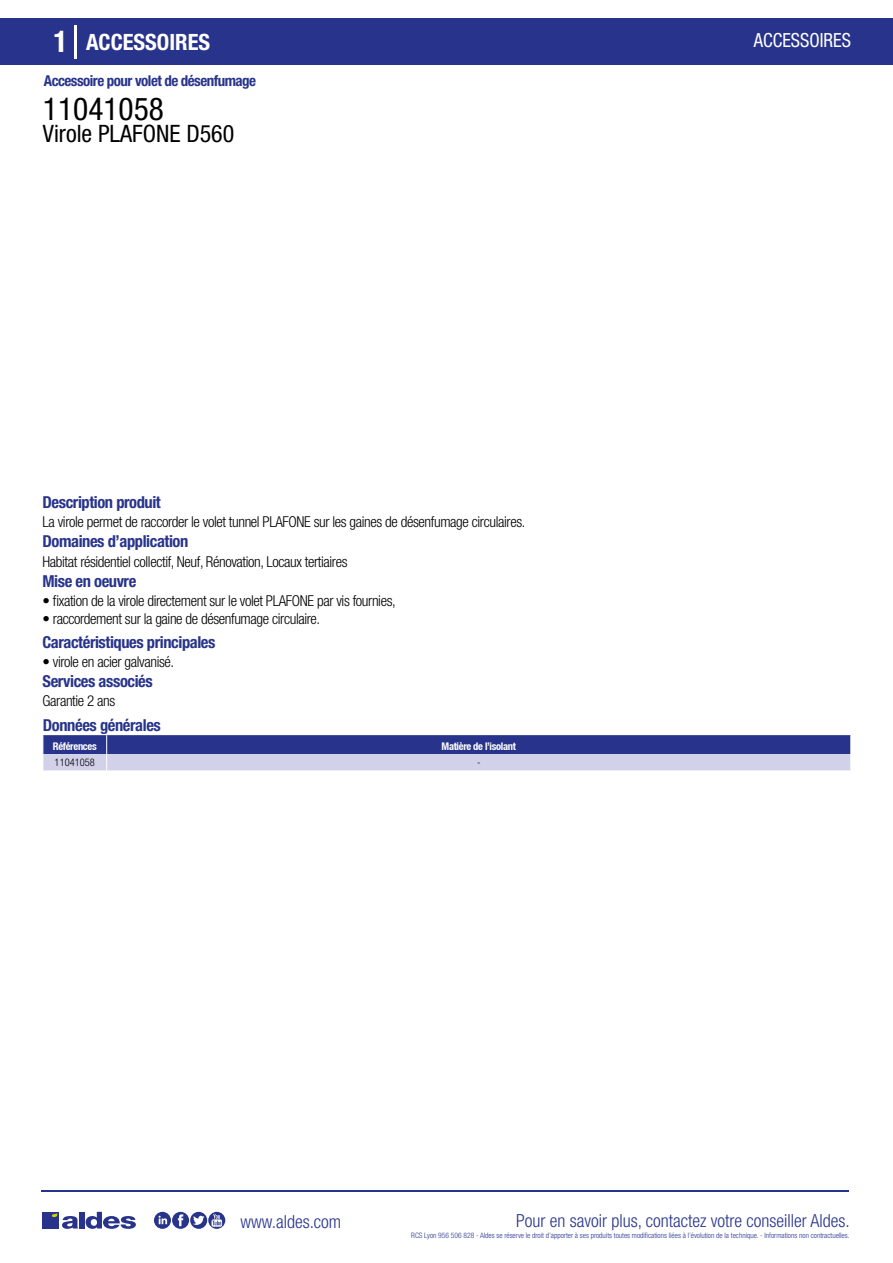
<style>
.page{position:relative;width:893px;height:1263px;background:#fff}
.page>*{position:absolute;margin:0;border:0;box-sizing:border-box;transform-origin:0 0}
.t1{font:condensed 31.5px "Helvetica Neue LT Std";color:#000}
.t2{font:condensed 24px "Helvetica Neue LT Std";color:#000}
.t3{font:700 condensed 22.5px "Helvetica Neue LT Std";color:#fff}
.t4{font:condensed 19.5px "Helvetica Neue LT Std";color:#fff;scale:.95 1}
.t5{font:300 condensed 18px "Helvetica Neue";color:#28348b}
.t6{font:700 condensed 16.5px "Helvetica Neue LT Std";letter-spacing:-.025em;color:#28348b}
.t7{font:300 condensed 15px "Helvetica Neue LT Std";letter-spacing:-.025em;color:#000}
.t8{font:700 condensed 15px "Helvetica Neue LT Std";letter-spacing:-.035em;color:#28348b}
.t9{font:700 condensed 10.5px "Helvetica Neue";letter-spacing:-.03em;color:#fff}
.t10{font:300 condensed 10.5px "Helvetica Neue";color:#000}
.t11{font:300 condensed 7.5px "Helvetica Neue";color:#28348b}
.s1{font-size:30px}
</style>
<div class="page">
<div style="left:0;top:18px;width:893px;height:46px;background:#28348b"></div>
<hr style="left:74px;top:25px;width:2px;height:33px;background:#fff">
<svg style="left:43px;top:735px;width:808px;height:36px;background:#7a80b8"></svg>
<hr style="left:41px;top:1190px;width:808px;height:1px;background:#28348b">
<svg style="left:154px;top:1212px;width:71px;height:17px"></svg>
<div style="left:42px;top:1212px;width:17px;height:16px;background:#28348b"></div>
<div style="left:79px;top:1212px;width:5px;height:16px;background:#28348b"></div>
<svg style="left:86px;top:1212px;width:50px;height:17px"></svg>
<svg style="left:52px;top:1213px;width:26px;height:16px"></svg>
<h3 class="t3" style="left:54px;top:28px;width:158px"><span class="s1">1</span> ACCESSOIRES</h3>
<h3 class="t4" style="left:754px;top:29px;width:104px">ACCESSOIRES</h3>
<p class="t8" style="left:44px;top:71px;width:214px">Accessoire pour volet de désenfumage</p>
<h1 class="t1" style="left:43px;top:91px;width:122px">11041058</h1>
<h2 class="t2" style="left:43px;top:120px;width:193px">Virole PLAFONE D560</h2>
<p class="t6" style="left:43px;top:492px;width:120px">Description produit</p>
<p class="t6" style="left:43px;top:531px;width:147px">Domaines d’application</p>
<p class="t6" style="left:43px;top:571px;width:95px">Mise en oeuvre</p>
<p class="t7" style="left:43px;top:513px;width:484px">La virole permet de raccorder le volet tunnel PLAFONE sur les gaines de désenfumage circulaires.</p>
<p class="t7" style="left:43px;top:553px;width:307px">Habitat résidentiel collectif, Neuf, Rénovation, Locaux tertiaires</p>
<p class="t7" style="left:43px;top:592px;width:355px">• fixation de la virole directement sur le volet PLAFONE par vis fournies,</p>
<p class="t7" style="left:43px;top:610px;width:279px">• raccordement sur la gaine de désenfumage circulaire.</p>
<p class="t6" style="left:43px;top:632px;width:174px">Caractéristiques principales</p>
<p class="t7" style="left:43px;top:653px;width:133px">• virole en acier galvanisé.</p>
<p class="t6" style="left:43px;top:671px;width:112px">Services associés</p>
<p class="t7" style="left:43px;top:692px;width:74px">Garantie 2 ans</p>
<p class="t6" style="left:43px;top:715px;width:119px">Données générales</p>
<p class="t9" style="left:53px;top:739px;width:45px">Références</p>
<p class="t9" style="left:442px;top:739px;width:76px">Matière de l’isolant</p>
<p class="t10" style="left:55px;top:757px;width:42px">11041058</p>
<p class="t10" style="left:477px;top:757px;width:5px">-</p>
<p class="t5" style="left:240px;top:1211px;width:102px">www.aldes.com</p>
<p class="t5" style="left:516px;top:1211px;width:335px">Pour en savoir plus, contactez votre conseiller Aldes.</p>
<p class="t11" style="left:411px;top:1230px;width:440px">RCS Lyon 956 506 828 - Aldes se réserve le droit d’apporter à ses produits toutes modifications liées à l’évolution de la technique. - Informations non contractuelles.</p>
</div>
